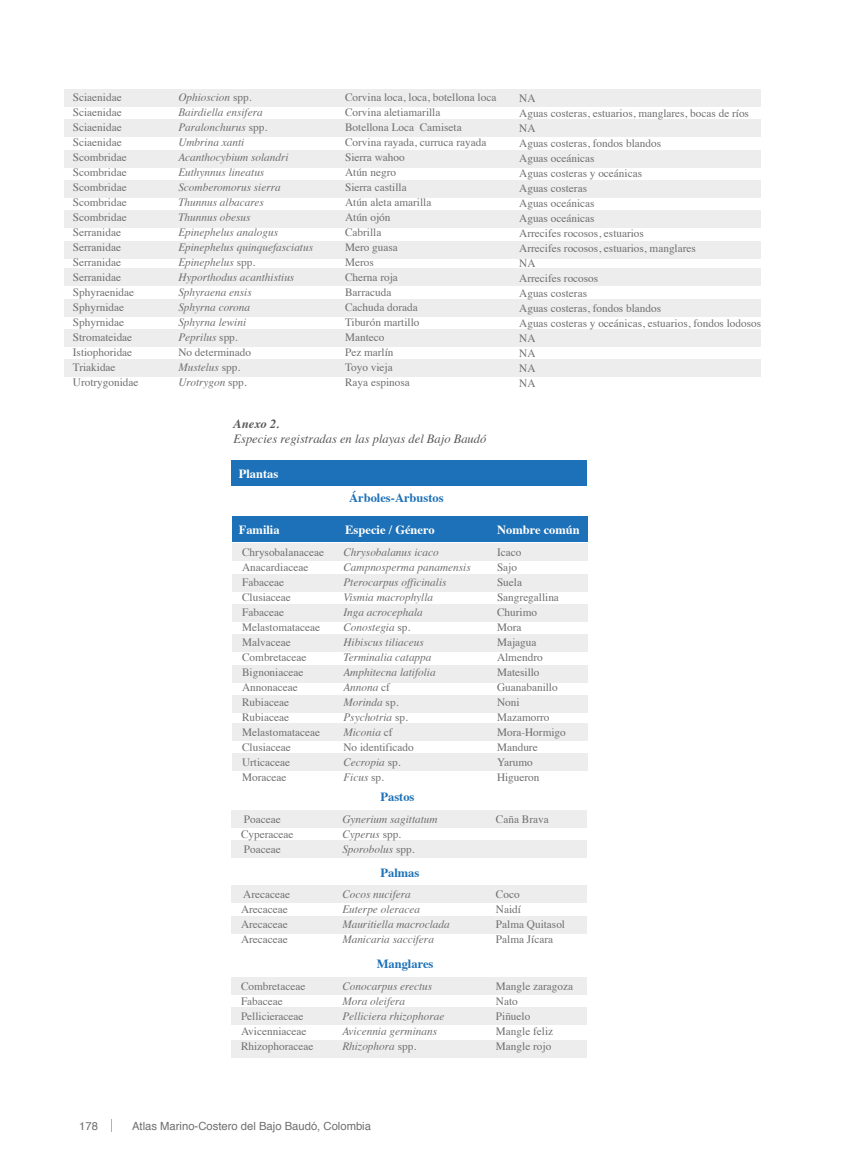
<style>
.page{position:relative;width:851px;height:1170px;background:#fff}
.page>*{position:absolute;margin:0;border:0;box-sizing:border-box;transform-origin:0 0}
.t1{font:italic 12.5px "Times";color:#575756}
.t2{font:700 12.5px "Times";color:#fff}
.t3{font:700 12.5px "Times";color:#1d71b8}
.t4{font:italic 700 12.5px "Times";color:#575756}
.t5{font:11.25px/15px "Times";color:#706f6f}
.t6{font:italic 11.25px/15px "Times";color:#706f6f}
.t7{font:11.25px "Helvetica";color:#706f6f}
.s1{font-style:normal}
</style>
<div class="page">
<svg style="left:111px;top:1119px;width:1px;height:12px"></svg>
<div style="left:232px;top:544px;width:355px;height:17px;background:#ededed"></div>
<div style="left:232px;top:516px;width:355px;height:25px;background:#1d71b8"></div>
<div style="left:231px;top:460px;width:355px;height:26px;background:#1d71b8"></div>
<div style="left:232px;top:574px;width:355px;height:17px;background:#ededed"></div>
<div style="left:232px;top:604px;width:355px;height:17px;background:#ededed"></div>
<div style="left:232px;top:634px;width:355px;height:17px;background:#ededed"></div>
<div style="left:232px;top:665px;width:355px;height:17px;background:#ededed"></div>
<div style="left:232px;top:695px;width:355px;height:17px;background:#ededed"></div>
<div style="left:232px;top:723px;width:355px;height:17px;background:#ededed"></div>
<div style="left:232px;top:753px;width:355px;height:17px;background:#ededed"></div>
<div style="left:231px;top:810px;width:355px;height:17px;background:#ededed"></div>
<div style="left:231px;top:840px;width:355px;height:17px;background:#ededed"></div>
<div style="left:231px;top:885px;width:355px;height:17px;background:#ededed"></div>
<div style="left:231px;top:916px;width:355px;height:17px;background:#ededed"></div>
<div style="left:231px;top:977px;width:355px;height:17px;background:#ededed"></div>
<div style="left:231px;top:1007px;width:355px;height:17px;background:#ededed"></div>
<div style="left:231px;top:1039px;width:355px;height:18px;background:#ededed"></div>
<div style="left:64px;top:90px;width:696px;height:17px;background:#ededed"></div>
<div style="left:64px;top:120px;width:696px;height:17px;background:#ededed"></div>
<div style="left:64px;top:150px;width:696px;height:17px;background:#ededed"></div>
<div style="left:64px;top:180px;width:696px;height:17px;background:#ededed"></div>
<div style="left:64px;top:211px;width:696px;height:17px;background:#ededed"></div>
<div style="left:64px;top:241px;width:696px;height:17px;background:#ededed"></div>
<div style="left:64px;top:269px;width:696px;height:17px;background:#ededed"></div>
<div style="left:64px;top:299px;width:696px;height:17px;background:#ededed"></div>
<div style="left:64px;top:329px;width:696px;height:17px;background:#ededed"></div>
<div style="left:64px;top:359px;width:696px;height:18px;background:#ededed"></div>
<p class="t5" style="left:73px;top:89px;width:67px">Sciaenidae<br>Sciaenidae<br>Sciaenidae<br>Sciaenidae<br>Scombridae<br>Scombridae<br>Scombridae<br>Scombridae<br>Scombridae<br>Serranidae<br>Serranidae<br>Serranidae<br>Serranidae<br>Sphyraenidae<br>Sphyrnidae<br>Sphyrnidae<br>Stromateidae<br>Istiophoridae<br>Triakidae<br>Urotrygonidae</p>
<p class="t6" style="left:178px;top:89px;width:136px">Ophioscion <span class="s1">spp</span>.<br>Bairdiella ensifera<br>Paralonchurus <span class="s1">spp</span>.<br>Umbrina xanti<br>Acanthocybium solandri<br>Euthynnus lineatus<br>Scomberomorus sierra<br>Thunnus albacares<br>Thunnus obesus<br>Epinephelus analogus<br>Epinephelus quinquefasciatus<br>Epinephelus <span class="s1">spp</span>.<br>Hyporthodus acanthistius<br>Sphyraena ensis<br>Sphyrna corona<br>Sphyrna lewini<br>Peprilus <span class="s1">spp</span>.<br><span class="s1">No determinado<br></span>Mustelus <span class="s1">spp</span>.<br>Urotrygon <span class="s1">spp</span>.</p>
<p class="t5" style="left:345px;top:89px;width:153px">Corvina loca, loca, botellona loca<br>Corvina aletiamarilla<br>Botellona Loca Camiseta<br>Corvina rayada, curruca rayada<br>Sierra wahoo<br>Atún negro<br>Sierra castilla<br>Atún aleta amarilla<br>Atún ojón<br>Cabrilla<br>Mero guasa<br>Meros<br>Cherna roja<br>Barracuda<br>Cachuda dorada<br>Tiburón martillo<br>Manteco<br>Pez marlín<br>Toyo vieja<br>Raya espinosa</p>
<p class="t5" style="left:519px;top:90px;width:243px">NA<br>Aguas costeras, estuarios, manglares, bocas de ríos<br>NA<br>Aguas costeras, fondos blandos<br>Aguas oceánicas<br>Aguas costeras y oceánicas<br>Aguas costeras<br>Aguas oceánicas<br>Aguas oceánicas<br>Arrecifes rocosos, estuarios<br>Arrecifes rocosos, estuarios, manglares<br>NA<br>Arrecifes rocosos<br>Aguas costeras<br>Aguas costeras, fondos blandos<br>Aguas costeras y oceánicas, estuarios, fondos lodosos<br>NA<br>NA<br>NA<br>NA</p>
<p class="t4" style="left:233px;top:411px;width:47px">Anexo 2.</p>
<p class="t1" style="left:233px;top:427px;width:254px">Especies registradas en las playas del Bajo Baudó</p>
<p class="t2" style="left:239px;top:461px;width:41px">Plantas</p>
<p class="t2" style="left:239px;top:517px;width:42px">Familia</p>
<p class="t3" style="left:349px;top:485px;width:96px">Árboles-Arbustos</p>
<p class="t2" style="left:345px;top:517px;width:91px">Especie / Género</p>
<p class="t2" style="left:497px;top:517px;width:84px">Nombre común</p>
<p class="t6" style="left:343px;top:544px;width:129px">Chrysobalanus icaco<br>Campnosperma panamensis<br>Pterocarpus officinalis<br>Vismia macrophylla<br>Inga acrocephala<br>Conostegia <span class="s1">sp</span>.<br>Hibiscus tiliaceus<br>Terminalia catappa<br>Amphitecna latifolia<br>Annona <span class="s1">cf<br></span>Morinda <span class="s1">sp</span>.<br>Psychotria <span class="s1">sp</span>.<br>Miconia <span class="s1">cf<br>No identificado<br></span>Cecropia <span class="s1">sp</span>.<br>Ficus <span class="s1">sp</span>.</p>
<p class="t5" style="left:242px;top:544px;width:83px">Chrysobalanaceae<br>Anacardiaceae<br>Fabaceae<br>Clusiaceae<br>Fabaceae<br>Melastomataceae<br>Malvaceae<br>Combretaceae<br>Bignoniaceae<br>Annonaceae<br>Rubiaceae<br>Rubiaceae<br>Melastomataceae<br>Clusiaceae<br>Urticaceae<br>Moraceae</p>
<p class="t5" style="left:497px;top:544px;width:70px">Icaco<br>Sajo<br>Suela<br>Sangregallina<br>Churimo<br>Mora<br>Majagua<br>Almendro<br>Matesillo<br>Guanabanillo<br>Noni<br>Mazamorro<br>Mora-Hormigo<br>Mandure<br>Yarumo<br>Higueron</p>
<p class="t3" style="left:380px;top:785px;width:36px">Pastos</p>
<p class="t5" style="left:241px;top:810px;width:54px">Poaceae<br>Cyperaceae<br>Poaceae</p>
<p class="t6" style="left:342px;top:810px;width:97px">Gynerium sagittatum</p>
<p class="t5" style="left:496px;top:810px;width:54px">Caña Brava</p>
<p class="t6" style="left:342px;top:825px;width:74px">Cyperus <span class="s1">spp</span>.<br>Sporobolus <span class="s1">spp</span>.</p>
<p class="t3" style="left:380px;top:860px;width:40px">Palmas</p>
<p class="t6" style="left:342px;top:886px;width:109px">Cocos nucifera<br>Euterpe oleracea<br>Mauritiella macroclada<br>Manicaria saccifera</p>
<p class="t5" style="left:241px;top:886px;width:51px">Arecaceae<br>Arecaceae<br>Arecaceae<br>Arecaceae</p>
<p class="t5" style="left:496px;top:886px;width:71px">Coco<br>Naidí<br>Palma Quitasol<br>Palma Jícara</p>
<p class="t3" style="left:376px;top:952px;width:58px">Manglares</p>
<p class="t5" style="left:241px;top:977px;width:74px">Combretaceae<br>Fabaceae<br>Pellicieraceae<br>Avicenniaceae<br>Rhizophoraceae</p>
<p class="t5" style="left:496px;top:977px;width:79px">Mangle zaragoza<br>Nato<br>Piñuelo<br>Mangle feliz<br>Mangle rojo</p>
<p class="t6" style="left:342px;top:977px;width:103px">Conocarpus erectus<br>Mora oleifera<br>Pelliciera rhizophorae<br>Avicennia germinans<br>Rhizophora <span class="s1">spp</span>.</p>
<p class="t7" style="left:79px;top:1117px;width:20px">178</p>
<p class="t7" style="left:132px;top:1117px;width:240px">Atlas Marino-Costero del Bajo Baudó, Colombia</p>
</div>
